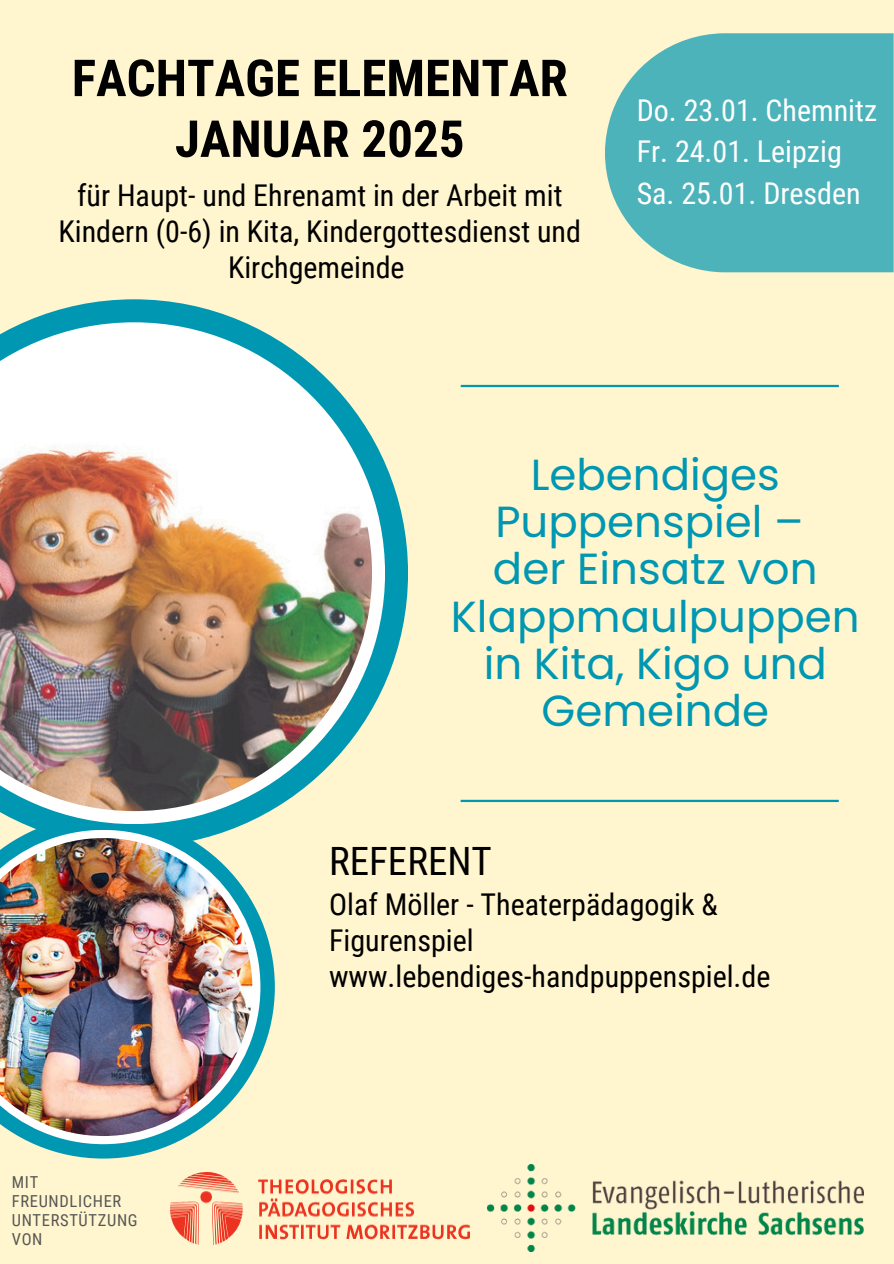
<style>
.page{position:relative;width:894px;height:1264px;background:#fff}
.page>*{position:absolute;margin:0;border:0;box-sizing:border-box;transform-origin:0 0}
.t1{font:700 51px/60.8px "Roboto Condensed";color:#000;text-align:center}
.t2{font:43.5px/47.2px "Poppins";color:#0097b2;text-align:center}
.t3{font:39px "Roboto Condensed";color:#000}
.t4{font:30px/36px "Roboto Condensed";color:#000}
.t5{font:30px/41.7px "Roboto Condensed";color:#fff}
.t6{font:16.5px/19.2px "Roboto Condensed";letter-spacing:.04em;color:#575655}
</style>
<div class="page">
<div style="left:0;top:0;width:893px;height:1263px;background:#fff6cf"></div>
<svg style="left:605px;top:33px;width:288px;height:239px;background:#5db9bb"></svg>
<svg style="left:34px;top:917px;width:241px;height:241px"></svg>
<svg style="left:24px;top:299px;width:384px;height:530px"></svg>
<svg style="left:0;top:322px;width:385px;height:502px"></svg>
<svg style="left:16px;top:829px;width:244px;height:315px"></svg>
<img style="left:0;top:335px;width:372px;height:476px">
<img style="left:0;top:838px;width:252px;height:297px">
<img style="left:487px;top:1164px;width:376px;height:87px">
<hr style="left:460px;top:385px;width:378px;height:2px;background:#0097b2">
<hr style="left:460px;top:799px;width:378px;height:3px;background:#0097b2">
<img style="left:170px;top:1172px;width:299px;height:72px">
<p class="t1" style="left:72px;top:48px;width:497px">FACHTAGE ELEMENTAR<br>JANUAR 2025</p>
<p class="t4" style="left:59px;top:178px;width:524px;text-align:center">für Haupt- und Ehrenamt in der Arbeit mit<br>Kindern (0-6) in Kita, Kindergottesdienst und<br>Kirchgemeinde</p>
<p class="t5" style="left:636px;top:90px;width:242px">Do. 23.01. Chemnitz<br>Fr. 24.01. Leipzig<br>Sa. 25.01. Dresden</p>
<h2 class="t2" style="left:451px;top:451px;width:410px">Lebendiges<br>Puppenspiel –<br>der Einsatz von<br>Klappmaulpuppen in Kita, Kigo und<br>Gemeinde</h2>
<p class="t6" style="left:12px;top:1172px;width:127px">MIT<br>FREUNDLICHER<br>UNTERSTÜTZUNG<br>VON</p>
<h3 class="t3" style="left:329px;top:839px;width:164px">REFERENT</h3>
<p class="t4" style="left:329px;top:886px;width:442px">Olaf Möller - Theaterpädagogik &amp;<br>Figurenspiel www.lebendiges-handpuppenspiel.de</p>
</div>
